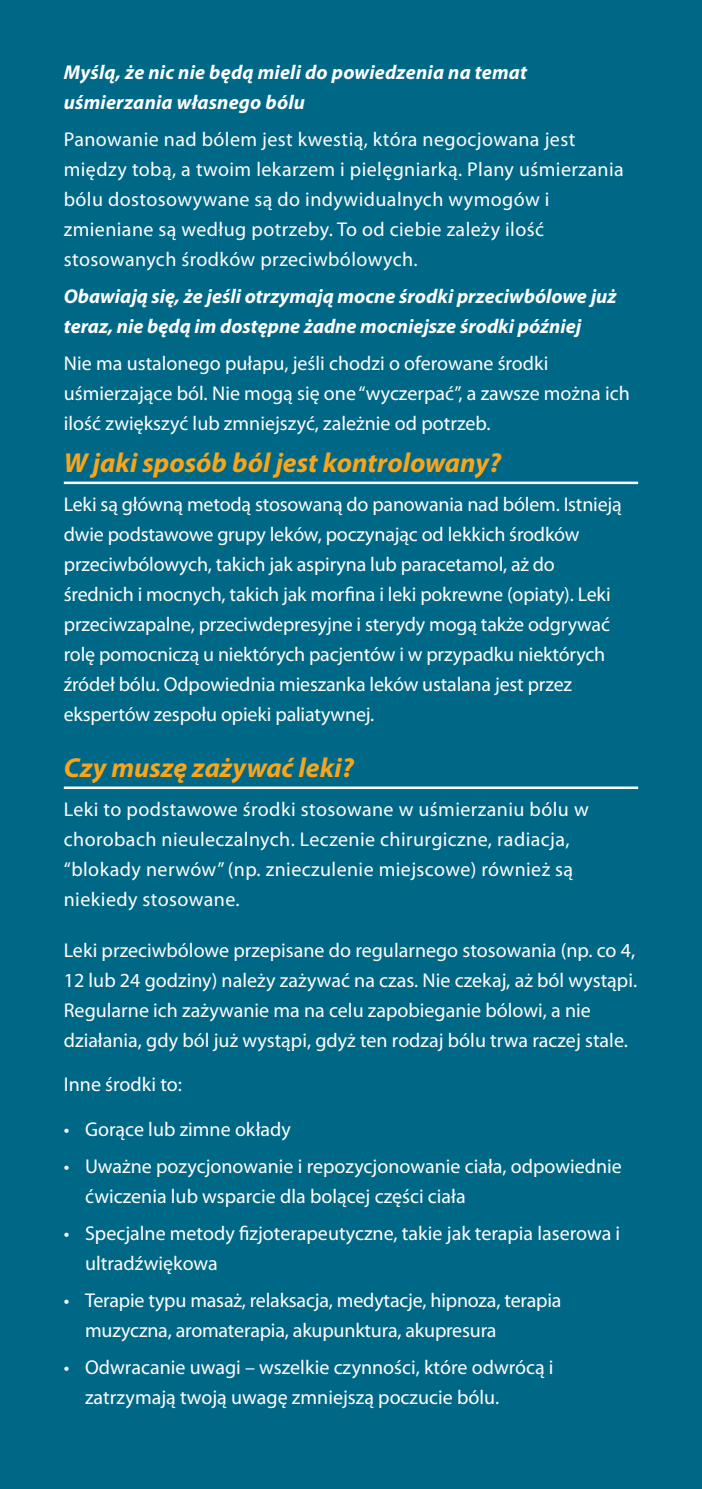
<style>
.page{position:relative;width:702px;height:1489px;background:#fff}
.page>*{position:absolute;margin:0;border:0;box-sizing:border-box;transform-origin:0 0}
.t1{font:italic 700 27.5px "Myriad Pro";color:#f9a51b}
.t2{font:20px/30px "Myriad Pro";color:#fff}
.t3{font:20px/30px "Myriad Pro";letter-spacing:.02em;color:#fff}
.t4{font:italic 700 20px/30px "Myriad Pro";color:#fff}
</style>
<div class="page">
<div style="left:0;top:0;width:702px;height:1488px;background:#006887"></div>
<hr style="left:64px;top:481px;width:574px;height:3px;background:#fff">
<hr style="left:64px;top:786px;width:574px;height:3px;background:#fff">
<p class="t4" style="left:64px;top:56px;width:465px">Myślą, że nic nie będą mieli do powiedzenia na temat uśmierzania własnego bólu</p>
<p class="t3" style="left:64px;top:124px;width:561px">Panowanie nad bólem jest kwestią, która negocjowana jest między tobą, a twoim lekarzem i pielęgniarką. Plany uśmierzania bólu dostosowywane są do indywidualnych wymogów i zmieniane są według potrzeby. To od ciebie zależy ilość stosowanych środków przeciwbólowych.</p>
<p class="t4" style="left:64px;top:281px;width:554px">Obawiają się, że jeśli otrzymają mocne środki przeciwbólowe już teraz, nie będą im dostępne żadne mocniejsze środki później</p>
<p class="t2" style="left:64px;top:348px;width:567px">Nie ma ustalonego pułapu, jeśli chodzi o oferowane środki uśmierzające ból. Nie mogą się one “wyczerpać”, a zawsze można ich ilość zwiększyć lub zmniejszyć, zależnie od potrzeb.</p>
<h1 class="t1" style="left:64px;top:445px;width:438px">W jaki sposób ból jest kontrolowany?</h1>
<p class="t2" style="left:64px;top:489px;width:559px">Leki są główną metodą stosowaną do panowania nad bólem. Istnieją dwie podstawowe grupy leków, poczynając od lekkich środków przeciwbólowych, takich jak aspiryna lub paracetamol, aż do średnich i mocnych, takich jak morfina i leki pokrewne (opiaty). Leki przeciwzapalne, przeciwdepresyjne i sterydy mogą także odgrywać rolę pomocniczą u niektórych pacjentów i w przypadku niektórych źródeł bólu. Odpowiednia mieszanka leków ustalana jest przez ekspertów zespołu opieki paliatywnej.</p>
<h1 class="t1" style="left:64px;top:750px;width:291px">Czy muszę zażywać leki?</h1>
<p class="t3" style="left:64px;top:793px;width:526px">Leki to podstawowe środki stosowane w uśmierzaniu bólu w chorobach nieuleczalnych. Leczenie chirurgiczne, radiacja, “blokady nerwów” (np. znieczulenie miejscowe) również są niekiedy stosowane.</p>
<p class="t2" style="left:64px;top:935px;width:575px">Leki przeciwbólowe przepisane do regularnego stosowania (np. co 4, 12 lub 24 godziny) należy zażywać na czas. Nie czekaj, aż ból wystąpi.<br>Regularne ich zażywanie ma na celu zapobieganie bólowi, a nie działania, gdy ból już wystąpi, gdyż ten rodzaj bólu trwa raczej stale.</p>
<p class="t2" style="left:64px;top:1069px;width:120px">Inne środki to:</p>
<p class="t2" style="left:64px;top:1113px;width:228px">• Gorące lub zimne okłady</p>
<p class="t2" style="left:85px;top:1150px;width:538px;text-indent:-21px">• Uważne pozycjonowanie i repozycjonowanie ciała, odpowiednie ćwiczenia lub wsparcie dla bolącej części ciała</p>
<p class="t2" style="left:85px;top:1217px;width:536px;text-indent:-21px">• Specjalne metody fizjoterapeutyczne, takie jak terapia laserowa i ultradźwiękowa</p>
<p class="t2" style="left:85px;top:1284px;width:478px;text-indent:-21px">• Terapie typu masaż, relaksacja, medytacje, hipnoza, terapia muzyczna, aromaterapia, akupunktura, akupresura</p>
<p class="t2" style="left:85px;top:1351px;width:470px;text-indent:-21px">• Odwracanie uwagi – wszelkie czynności, które odwrócą i zatrzymają twoją uwagę zmniejszą poczucie bólu.</p>
</div>
